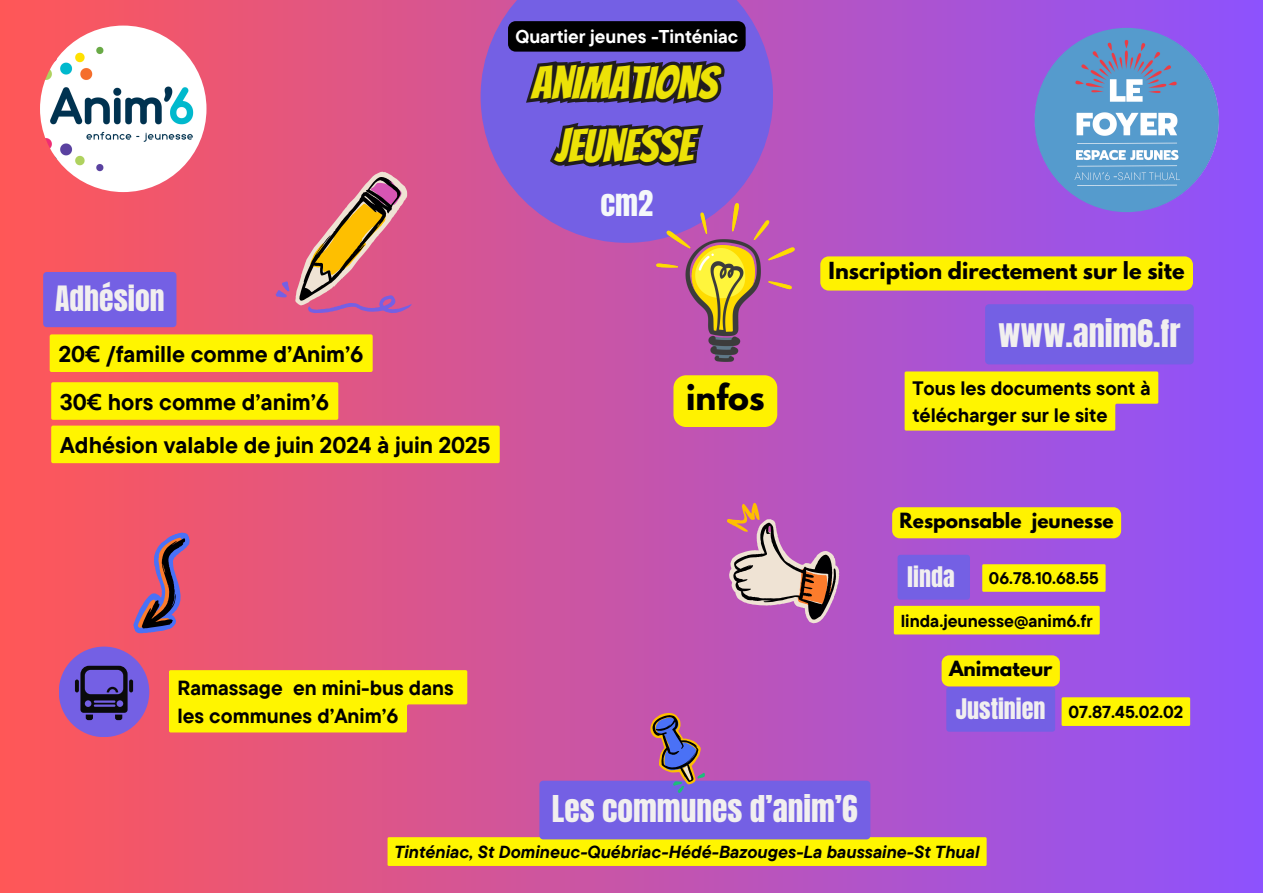
<style>
.page{position:relative;width:1263px;height:893px;background:#fff}
.page>*{position:absolute;margin:0;border:0;box-sizing:border-box;transform-origin:0 0}
.t1{font:45.53px/63.2px "Bangers";color:#ece207;text-align:center}
.t2{font:32.33px "Anton";color:#f1efef}
.t3{font:700 31.58px "League Spartan";color:#000}
.t4{font:31.42px "Anton";color:#f1efef}
.t5{font:30.3px "Anton";color:#f5f8fa}
.t6{font:29.7px "Anton";color:#f1efef}
.t7{font:24.08px "Anton";color:#f1efef}
.t8{font:700 22.65px "TT Commons Pro";color:#000}
.t9{font:700 20.85px "League Spartan";color:#000}
.t10{font:700 20.4px/28px "TT Commons Pro";color:#000}
.t11{font:700 19.42px/26.9px "TT Commons Pro";color:#000}
.t12{font:700 18.6px "League Spartan";color:#000}
.t13{font:700 18.45px "TT Commons Pro";color:#fff}
.t14{font:italic 700 17.4px "TT Commons Pro";color:#000}
.t15{font:700 17.25px "TT Commons Pro";color:#000}
.t16{font:700 16.73px "TT Commons Pro";color:#000}
</style>
<div class="page">
<div style="left:0;top:0;width:1263px;height:893px;background:linear-gradient(to right,#ff5757,#8d53fd)"></div>
<div style="left:59px;top:646px;width:90px;height:91px;background:#7460e4;border-radius:50%"></div>
<svg style="left:80px;top:666px;width:48px;height:54px"></svg>
<svg style="left:75px;top:679px;width:4px;height:13px"></svg>
<svg style="left:129px;top:679px;width:4px;height:13px"></svg>
<img style="left:40px;top:26px;width:166px;height:166px;border-radius:50%">
<svg style="left:481px;top:0;width:292px;height:243px;background:#8c5cd1"></svg>
<svg style="left:110px;top:530px;width:105px;height:110px;background:#cc5470"></svg>
<svg style="left:508px;top:21px;width:238px;height:156px;background:#413775"></svg>
<img style="left:656px;top:204px;width:138px;height:158px">
<div style="left:673px;top:375px;width:104px;height:52px;background:#fff200"></div>
<div style="left:985px;top:304px;width:209px;height:60px;background:#7460e4;border-radius:4px"></div>
<div style="left:820px;top:256px;width:373px;height:34px;background:#fff200"></div>
<svg style="left:276px;top:171px;width:136px;height:143px;background:#d06979"></svg>
<div style="left:43px;top:272px;width:133px;height:55px;background:#7460e4"></div>
<div style="left:50px;top:334px;width:323px;height:38px;background:#fff500"></div>
<svg style="left:51px;top:382px;width:449px;height:81px;background:#f6ce21"></svg>
<svg style="left:726px;top:502px;width:113px;height:121px;background:#b676a3"></svg>
<div style="left:894px;top:606px;width:206px;height:28px;background:#fff500"></div>
<svg style="left:982px;top:564px;width:123px;height:28px;background:#fdf104"></svg>
<div style="left:897px;top:555px;width:73px;height:44px;background:#7460e4"></div>
<div style="left:892px;top:507px;width:229px;height:31px;background:#fff200;border-radius:8px"></div>
<svg style="left:169px;top:670px;width:886px;height:196px;background:#c6758e"></svg>
<svg style="left:1061px;top:697px;width:129px;height:29px;background:#fdf203"></svg>
<svg style="left:904px;top:371px;width:254px;height:59px;background:#f6e714"></svg>
<img style="left:1034px;top:28px;width:185px;height:184px;border-radius:50%">
<div style="left:941px;top:655px;width:119px;height:31px;background:#fff200;border-radius:8px"></div>
<p class="t13" style="left:515px;top:24px;width:224px">Quartier jeunes -Tinténiac</p>
<h3 class="t6" style="left:55px;top:277px;width:111px">Adhésion</h3>
<h4 class="t8" style="left:59px;top:339px;width:306px">20€ /famille comme d’Anim’6</h4>
<h2 class="t8" style="left:60px;top:387px;width:270px">30€ hors comme d’anim’6</h2>
<h6 class="t8" style="left:60px;top:430px;width:432px">Adhésion valable de juin 2024 à juin 2025</h6>
<p class="t10" style="left:177px;top:673px;width:278px">Ramassage en mini-bus dans les communes d’Anim’6</p>
<h1 class="t1" style="left:532px;top:51px;width:187px">ANIMATIONS<br>JEUNESSE</h1>
<h3 class="t5" style="left:600px;top:181px;width:54px">cm2</h3>
<p class="t3" style="left:686px;top:381px;width:80px">infos</p>
<h6 class="t9" style="left:829px;top:260px;width:357px">Inscription directement sur le site</h6>
<p class="t2" style="left:998px;top:310px;width:184px">www.anim6.fr</p>
<p class="t11" style="left:912px;top:374px;width:240px">Tous les documents sont à télécharger sur le site</p>
<p class="t12" style="left:899px;top:511px;width:216px">Responsable jeunesse</p>
<p class="t7" style="left:907px;top:559px;width:49px">linda</p>
<p class="t16" style="left:989px;top:567px;width:111px">06.78.10.68.55</p>
<h4 class="t15" style="left:901px;top:609px;width:194px">linda.jeunesse@anim6.fr</h4>
<h6 class="t12" style="left:949px;top:659px;width:105px">Animateur</h6>
<h5 class="t7" style="left:956px;top:691px;width:91px">Justinien</h5>
<p class="t15" style="left:1068px;top:701px;width:116px">07.87.45.02.02</p>
<h4 class="t4" style="left:552px;top:786px;width:307px">Les communes d’anim’6</h4>
<p class="t14" style="left:394px;top:840px;width:587px">Tinténiac, St Domineuc-Québriac-Hédé-Bazouges-La baussaine-St Thual</p>
</div>
